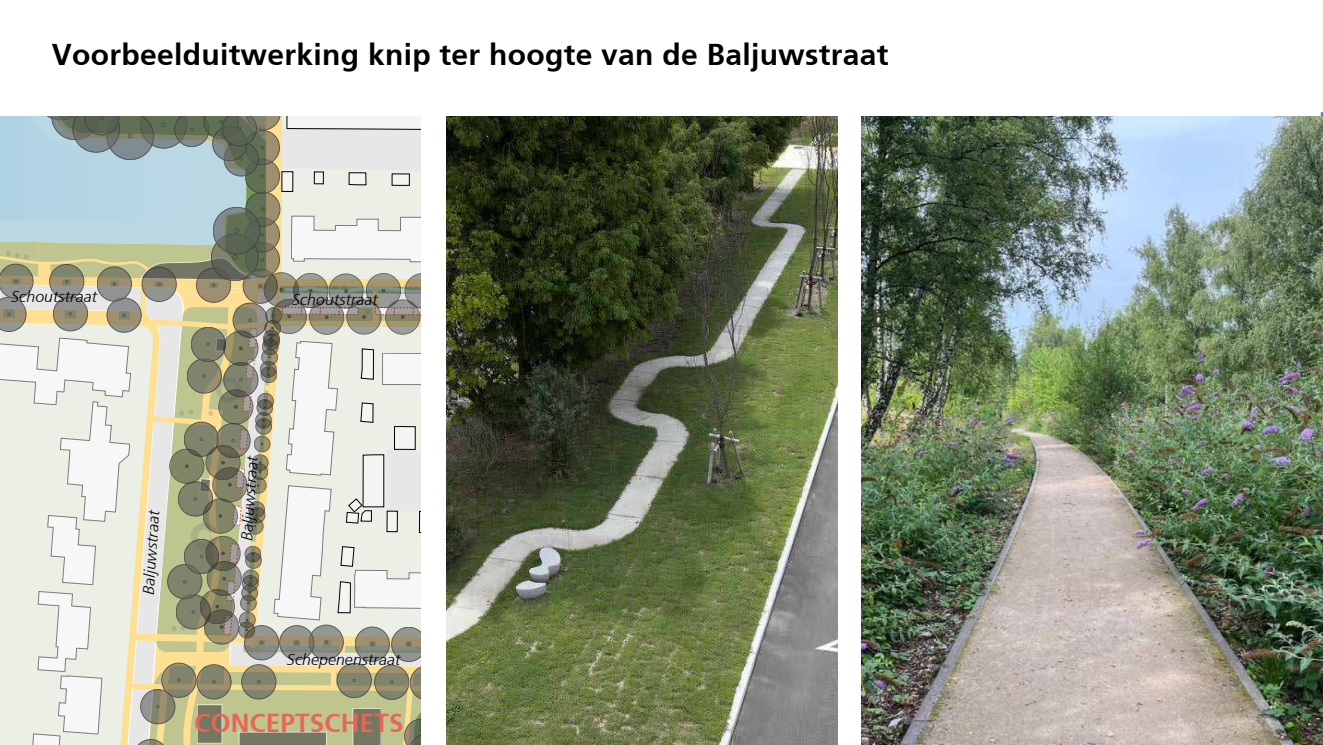
<style>
.page{position:relative;width:1323px;height:745px;background:#fff}
.page>*{position:absolute;margin:0;border:0;box-sizing:border-box;transform-origin:0 0}
.t1{font:700 30px "Frutiger";letter-spacing:.01em;color:#000}
.t2{font:700 25.88px "Frutiger";letter-spacing:.01em;color:#e96558}
.t3{font:italic 300 15.75px "Frutiger";letter-spacing:.01em;color:#000}
</style>
<div class="page">
<svg style="left:0;top:116px;width:421px;height:628px;background:#c7cabb"></svg>
<img style="left:446px;top:116px;width:391px;height:628px">
<img style="left:861px;top:116px;width:462px;height:628px">
<h1 class="t1" style="left:52px;top:43px;width:838px">Voorbeelduitwerking knip ter hoogte van de Baljuwstraat</h1>
<p class="t3" style="left:11px;top:290px;width:87px">Schoutstraat</p>
<p class="t3" style="left:292px;top:293px;width:87px">Schoutstraat</p>
<p class="t3" style="left:142px;top:593px;width:86px;rotate:-86deg">Baljuwstraat</p>
<p class="t3" style="left:240px;top:539px;width:86px;rotate:-86deg">Baljuwstraat</p>
<p class="t3" style="left:287px;top:653px;width:115px">Schepenenstraat</p>
<h2 class="t2" style="left:194px;top:711px;width:211px">CONCEPTSCHETS</h2>
</div>
